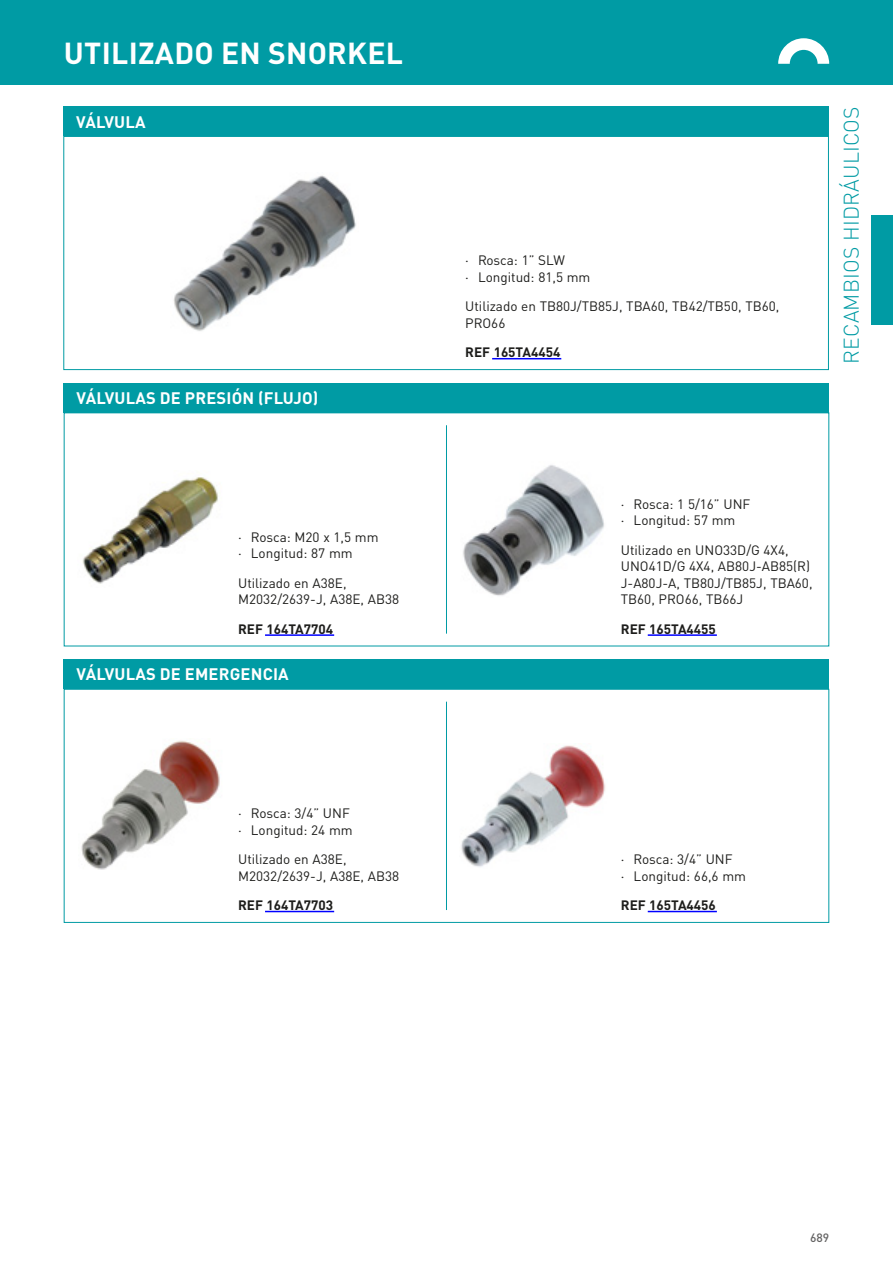
<style>
.page{position:relative;width:893px;height:1263px;background:#fff}
.page>*{position:absolute;margin:0;border:0;box-sizing:border-box;transform-origin:0 0}
.t1{font:700 30px "TVH Pro";letter-spacing:.01em;color:#fff}
.t2{font:300 21px "TVH Pro";letter-spacing:.01em;color:#009ba4}
._1_product_title{font:700 16.5px "TVH Pro";letter-spacing:.01em;color:#fff}
._5_used_on{font:13.5px/16.5px "TVH Pro";color:#1d1d1b}
._6_bullets_level_1{font:13.5px "TVH Pro";color:#1d1d1b}
._7_REFs{font:700 13.5px "TVH Pro";color:#1d1d1b}
.t3{font:500 12px "TVH Pro";color:#646363}
</style>
<div class="page">
<div style="left:64px;top:689px;width:765px;height:234px;background:#fff;border:1px solid #009ba4"></div>
<div style="left:64px;top:412px;width:765px;height:234px;background:#fff;border:1px solid #009ba4"></div>
<div style="left:0;top:0;width:893px;height:85px;background:#009ba4"></div>
<div style="left:872px;top:216px;width:21px;height:109px;background:#009ba4"></div>
<svg style="left:778px;top:38px;width:51px;height:26px"></svg>
<hr style="left:446px;top:702px;width:1px;height:208px;background:#009ba4">
<hr style="left:446px;top:425px;width:1px;height:209px;background:#009ba4">
<div style="left:64px;top:383px;width:765px;height:29px;background:#009ba4"></div>
<img style="left:82px;top:477px;width:136px;height:107px">
<img style="left:463px;top:465px;width:141px;height:131px">
<div style="left:64px;top:659px;width:765px;height:30px;background:#009ba4"></div>
<img style="left:81px;top:740px;width:139px;height:130px">
<img style="left:461px;top:745px;width:145px;height:122px">
<div style="left:63px;top:136px;width:766px;height:234px;border:1px solid #009ba4"></div>
<div style="left:63px;top:106px;width:766px;height:30px;background:#009ba4"></div>
<img style="left:173px;top:175px;width:183px;height:156px">
<hr style="left:492px;top:358px;width:69px;height:1px;background:#00f">
<hr style="left:648px;top:634px;width:69px;height:2px;background:#00f">
<hr style="left:265px;top:634px;width:69px;height:2px;background:#00f">
<hr style="left:648px;top:911px;width:69px;height:1px;background:#00f">
<hr style="left:265px;top:911px;width:69px;height:1px;background:#00f">
<h1 class="t1" style="left:64px;top:28px;width:341px">UTILIZADO EN SNORKEL</h1>
<p class="_1_product_title" style="left:76px;top:108px;width:71px">VÁLVULA</p>
<p class="_1_product_title" style="left:77px;top:384px;width:120px">VÁLVULAS DE PRES</p>
<p class="_1_product_title" style="left:226px;top:384px;width:93px">IÓN (FLUJO)</p>
<p class="_6_bullets_level_1" style="left:238px;top:526px;width:142px">• Rosca: M20 x 1,5 mm</p>
<p class="_6_bullets_level_1" style="left:238px;top:543px;width:116px">• Longitud: 87 mm</p>
<p class="_5_used_on" style="left:238px;top:573px;width:163px">Utilizado en A38E,<br>M2032/2639‑J, A38E, AB38</p>
<p class="_7_REFs" style="left:238px;top:617px;width:97px">RE F 164TA7704</p>
<p class="_1_product_title" style="left:77px;top:661px;width:121px">VÁLVULAS DE EMER</p>
<p class="_1_product_title" style="left:230px;top:661px;width:61px">GENCIA</p>
<p class="_6_bullets_level_1" style="left:238px;top:803px;width:113px">• Rosca: 3/4” UNF</p>
<p class="_6_bullets_level_1" style="left:238px;top:819px;width:116px">• Longitud: 24 mm</p>
<p class="_5_used_on" style="left:238px;top:850px;width:163px">Utilizado en A38E,<br>M2032/2639‑J, A38E, AB38</p>
<p class="_7_REFs" style="left:238px;top:894px;width:97px">RE F 164TA7703</p>
<p class="_6_bullets_level_1" style="left:465px;top:250px;width:101px">• Rosca: 1” SLW</p>
<p class="_6_bullets_level_1" style="left:465px;top:266px;width:127px">• Longitud: 81,5 mm</p>
<p class="_5_used_on" style="left:465px;top:297px;width:316px">Utilizado en TB80J/TB85J, TBA60, TB42/TB50, TB60,<br>PRO66</p>
<p class="_7_REFs" style="left:465px;top:341px;width:97px">RE F 165TA4454</p>
<h2 class="t2" style="left:835px;top:364px;width:259px;rotate:-90deg">Recambios hidráulicos</h2>
<p class="_6_bullets_level_1" style="left:621px;top:493px;width:131px">• Rosca: 1 5/16” UNF</p>
<p class="_6_bullets_level_1" style="left:621px;top:510px;width:116px">• Longitud: 57 mm</p>
<p class="_5_used_on" style="left:621px;top:540px;width:193px">Utilizado en UNO33D/G 4X4,<br>UNO41D/G 4X4, AB80J‑AB85(R)<br>J‑A80J‑A, TB80J/TB85J, TBA60,<br>TB60, PRO66, TB66J</p>
<p class="_7_REFs" style="left:621px;top:617px;width:97px">RE F 165TA4455</p>
<p class="_6_bullets_level_1" style="left:621px;top:848px;width:113px">• Rosca: 3/4” UNF</p>
<p class="_6_bullets_level_1" style="left:621px;top:865px;width:127px">• Longitud: 66,6 mm</p>
<p class="_7_REFs" style="left:621px;top:894px;width:97px">RE F 165TA4456</p>
<p class="t3" style="left:810px;top:1228px;width:21px">689</p>
</div>
